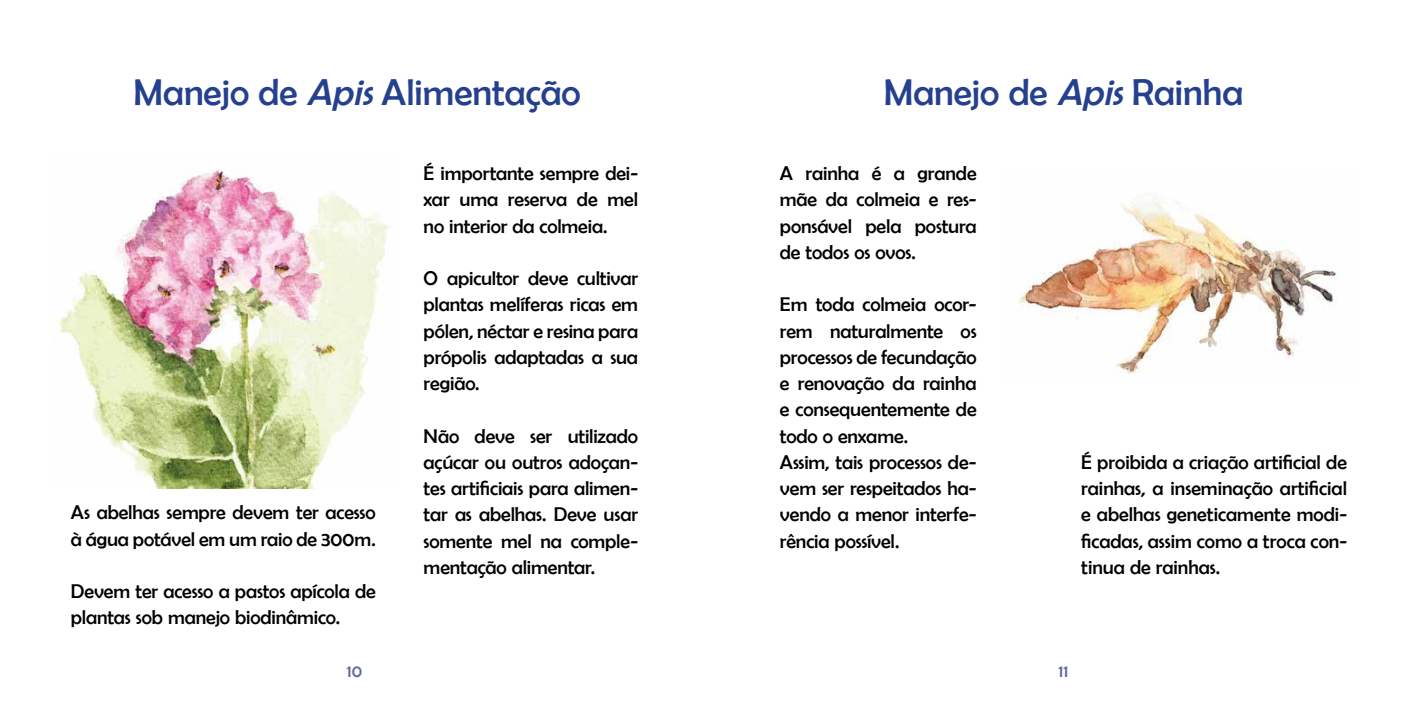
<style>
.page{position:relative;width:1418px;height:709px;background:#fff}
.page>*{position:absolute;margin:0;border:0;box-sizing:border-box;transform-origin:0 0}
.t1{font:37.5px "Berlin Sans FB";color:#25408f}
.t2{font:20px/26.2px "Berlin Sans FB";letter-spacing:-.005em;color:#000;text-align:justify}
.t3{font:17.5px "Berlin Sans FB";color:#6269a7}
.s1{font-style:italic}
</style>
<div class="page">
<img style="left:1014px;top:199px;width:322px;height:175px">
<img style="left:51px;top:169px;width:338px;height:319px">
<h1 class="t1" style="left:134px;top:71px;width:448px">Manejo de <span class="s1">Apis</span>Alimentação</h1>
<p class="t2" style="left:71px;top:499px;width:306px">As abelhas sempre devem ter acesso à água potável em um raio de 300m.</p>
<p class="t2" style="left:71px;top:578px;width:306px">Devem ter acesso a pastos apícola de plantas sob manejo biodinâmico.</p>
<p class="t2" style="left:423px;top:160px;width:216px">É importante sempre dei&shy;xar uma reserva de mel no interior da colmeia.</p>
<p class="t2" style="left:423px;top:265px;width:216px">O apicultor deve cultivar plantas melíferas ricas em pólen, néctar e resina para própolis adaptadas a sua região.</p>
<p class="t2" style="left:423px;top:422px;width:216px">Não deve ser utilizado açúcar ou outros adoçan&shy;tes artificiais para alimen&shy;tar as abelhas. Deve usar somente mel na comple&shy;mentação alimentar.</p>
<h1 class="t1" style="left:883px;top:71px;width:361px">Manejo de <span class="s1">Apis</span>Rainha</h1>
<p class="t2" style="left:780px;top:160px;width:198px">A rainha é a grande mãe da colmeia e res&shy;ponsável pela postura de todos os ovos.</p>
<p class="t2" style="left:780px;top:291px;width:198px;text-align:left">Em toda colmeia ocor&shy;rem naturalmente os processos de fecundação e renovação da rainha e consequentemente de todo o enxame.<br>Assim, tais processos de&shy;vem ser respeitados ha&shy;vendo a menor interfe&shy;rência possível.</p>
<p class="t2" style="left:1081px;top:449px;width:267px">É proibida a criação artificial de rainhas, a inseminação artificial e abelhas geneticamente modi&shy;ficadas, assim como a troca con&shy;tinua de rainhas.</p>
<p class="t3" style="left:347px;top:661px;width:17px">10</p>
<p class="t3" style="left:1058px;top:661px;width:11px">11</p>
</div>
